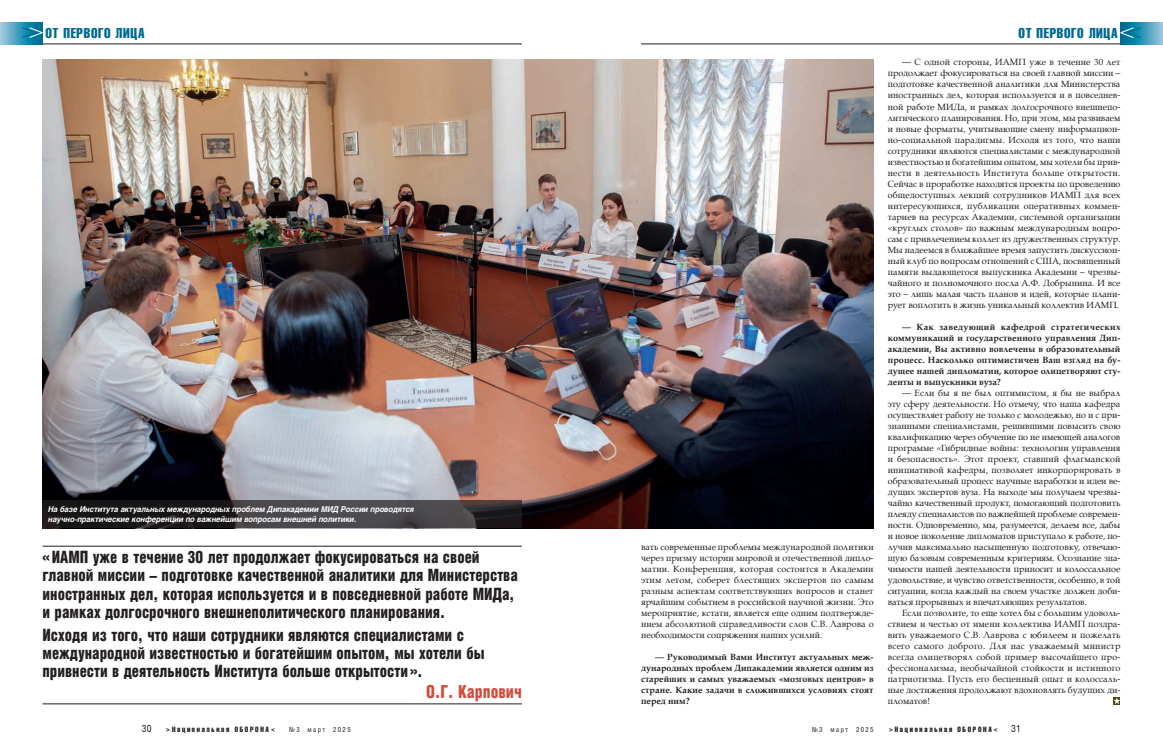
<style>
.page{position:relative;width:1163px;height:752px;background:#fff}
.page>*{position:absolute;margin:0;border:0;box-sizing:border-box;transform-origin:0 0}
.t1{font:18px "Helios Cond Black C";color:#d34c3b;scale:.9 1}
.t2{font:17px/18px "Helios Cond Black C";color:#231f20;scale:.9 1}
.t3{font:14px "Helios Compressed C";letter-spacing:.05em;color:#006991}
.t4{font:10px "Helios Cond";color:#231f20}
.t5{font:9px/11px "AG Palatial";letter-spacing:-.005em;color:#231f20;text-align:justify}
.t6{font:700 9px/11px "AG Palatial";color:#231f20;text-align:justify}
.t7{font:italic 700 8px/10px "Helios";letter-spacing:-.01em;color:#fff;scale:.95 1}
.t8{font:7.5px "Helios Compressed C";letter-spacing:.23em;color:#231f20}
.t9{font:7px "Helios Cond";letter-spacing:.2em;color:#231f20}
</style>
<div class="page">
<svg style="left:0;top:22px;width:43px;height:22px"></svg>
<svg style="left:23px;top:27px;width:19px;height:11px"></svg>
<svg style="left:1120px;top:22px;width:42px;height:22px"></svg>
<svg style="left:1120px;top:27px;width:20px;height:11px"></svg>
<hr style="left:641px;top:44px;width:479px;height:1px;background:#231f20">
<hr style="left:43px;top:44px;width:479px;height:1px;background:#231f20">
<svg style="left:1113px;top:697px;width:7px;height:6px"></svg>
<img style="left:43px;top:59px;width:830px;height:468px">
<hr style="left:43px;top:545px;width:479px;height:1px;background:#231f20">
<hr style="left:43px;top:703px;width:479px;height:1px;background:#231f20">
<svg style="left:43px;top:500px;width:479px;height:27px"></svg>
<h3 class="t3" style="left:45px;top:25px;width:101px">ОТ ПЕРВОГО ЛИЦА</h3>
<h3 class="t3" style="left:1018px;top:25px;width:101px">ОТ ПЕРВОГО ЛИЦА</h3>
<p class="t7" style="left:48px;top:504px;width:387px">На базе Института актуальных международных проблем Дипакадемии МИД России проводятся научно-практические конференции по важнейшим вопросам внешней политики.</p>
<p class="t2" style="left:43px;top:548px;width:529px">«ИАМП уже в течение 30 лет продолжает фокусироваться на своей главной миссии – подготовке качественной аналитики для Министерства иностранных дел, которая используется и в повседневной работе МИДа, и рамках долгосрочного внешнеполитического планирования.</p>
<h2 class="t2" style="left:43px;top:625px;width:492px">Исходя из того, что наши сотрудники являются специалистами с международной известностью и богатейшим опытом, мы хотели бы привнести в деятельность Института больше открытости».</h2>
<h1 class="t1" style="left:426px;top:681px;width:108px">О.Г. Карпович</h1>
<p class="t5" style="left:641px;top:541px;width:234px">вать современные проблемы международной политики через призму истории мировой и отечественной дипло&shy;матии. Конференция, которая состоится в Академии этим летом, соберет блестящих экспертов по самым разным аспектам соответствующих вопросов и станет ярчайшим событием в российской научной жизни. Это мероприятие, кстати, является еще одним подтвержде&shy;нием абсолютной справедливости слов С.В. Лаврова о необходимости сопряжения наших усилий.</p>
<p class="t6" style="left:641px;top:651px;width:234px;text-indent:14px">— Руководимый Вами Институт актуальных меж&shy;дународных проблем Дипакадемии является одним из старейших и самых уважаемых «мозговых центров» в стране. Какие задачи в сложившихся условиях стоят перед ним?</p>
<p class="t5" style="left:887px;top:57px;width:234px;text-indent:14px">— С одной стороны, ИАМП уже в течение 30 лет продолжает фокусироваться на своей главной миссии – подготовке качественной аналитики для Министерства иностранных дел, которая используется и в повседнев&shy;ной работе МИДа, и рамках долгосрочного внешнепо&shy;литического планирования. Но, при этом, мы развиваем и новые форматы, учитывающие смену информацион&shy;но-социальной парадигмы. Исходя из того, что наши сотрудники являются специалистами с международной известностью и богатейшим опытом, мы хотели бы прив&shy;нести в деятельность Института больше открытости.<br>Сейчас в проработке находятся проекты по проведению общедоступных лекций сотрудников ИАМП для всех интересующихся, публикации оперативных коммен&shy;тариев на ресурсах Академии, системной организации «круглых столов» по важным международным вопро&shy;сам с привлечением коллег из дружественных структур.<br>Мы надеемся в ближайшее время запустить дискуссион&shy;ный клуб по вопросам отношений с США, посвященный памяти выдающегося выпускника Академии – чрезвы&shy;чайного и полномочного посла А.Ф. Добрынина. И все это – лишь малая часть планов и идей, которые плани&shy;рует воплотить в жизнь уникальный коллектив ИАМП.</p>
<p class="t6" style="left:887px;top:321px;width:234px;text-indent:14px">— Как заведующий кафедрой стратегических коммуникаций и государственного управления Дип&shy;академии, Вы активно вовлечены в образовательный процесс. Насколько оптимистичен Ваш взгляд на бу&shy;дущее нашей дипломатии, которое олицетворяют сту&shy;денты и выпускники вуза?</p>
<p class="t5" style="left:887px;top:387px;width:234px;text-indent:14px">— Если бы я не был оптимистом, я бы не выбрал эту сферу деятельности. Но отмечу, что наша кафедра осуществляет работу не только с молодежью, но и с при&shy;знанными специалистами, решившими повысить свою квалификацию через обучение по не имеющей аналогов программе «Гибридные войны: технологии управления и безопасность». Этот проект, ставший флагманской инициативой кафедры, позволяет инкорпорировать в образовательный процесс научные наработки и идеи ве&shy;дущих экспертов вуза. На выходе мы получаем чрезвы&shy;чайно качественный продукт, помогающий подготовить плеяду специалистов по важнейшей проблеме современ&shy;ности. Одновременно, мы, разумеется, делаем все, дабы и новое поколение дипломатов приступало к работе, по&shy;лучив максимально насыщенную подготовку, отвечаю&shy;щую базовым современным критериям. Осознание зна&shy;чимости нашей деятельности приносит и колоссальное удовольствие, и чувство ответственности, особенно, в той ситуации, когда каждый на своем участке должен доби&shy;ваться прорывных и впечатляющих результатов.</p>
<p class="t5" style="left:887px;top:607px;width:234px;text-indent:14px">Если позволите, то еще хотел бы с большим удоволь&shy;ствием и честью от имени коллектива ИАМП поздра&shy;вить уважаемого С.В. Лаврова с юбилеем и пожелать всего самого доброго. Для нас уважаемый министр всегда олицетворял собой пример высочайшего про&shy;фессионализма, необычайной стойкости и истинного патриотизма. Пусть его бесценный опыт и колоссаль&shy;ные достижения продолжают вдохновлять будущих ди&shy;пломатов!</p>
<p class="t4" style="left:142px;top:722px;width:11px">30</p>
<p class="t8" style="left:166px;top:724px;width:111px">&gt;Национальная ОБОРОНА&lt;</p>
<p class="t9" style="left:289px;top:725px;width:63px">№3 март 2025</p>
<p class="t9" style="left:811px;top:725px;width:63px">№3 март 2025</p>
<p class="t8" style="left:888px;top:724px;width:111px">&gt;Национальная ОБОРОНА&lt;</p>
<p class="t4" style="left:1011px;top:722px;width:11px">31</p>
</div>
